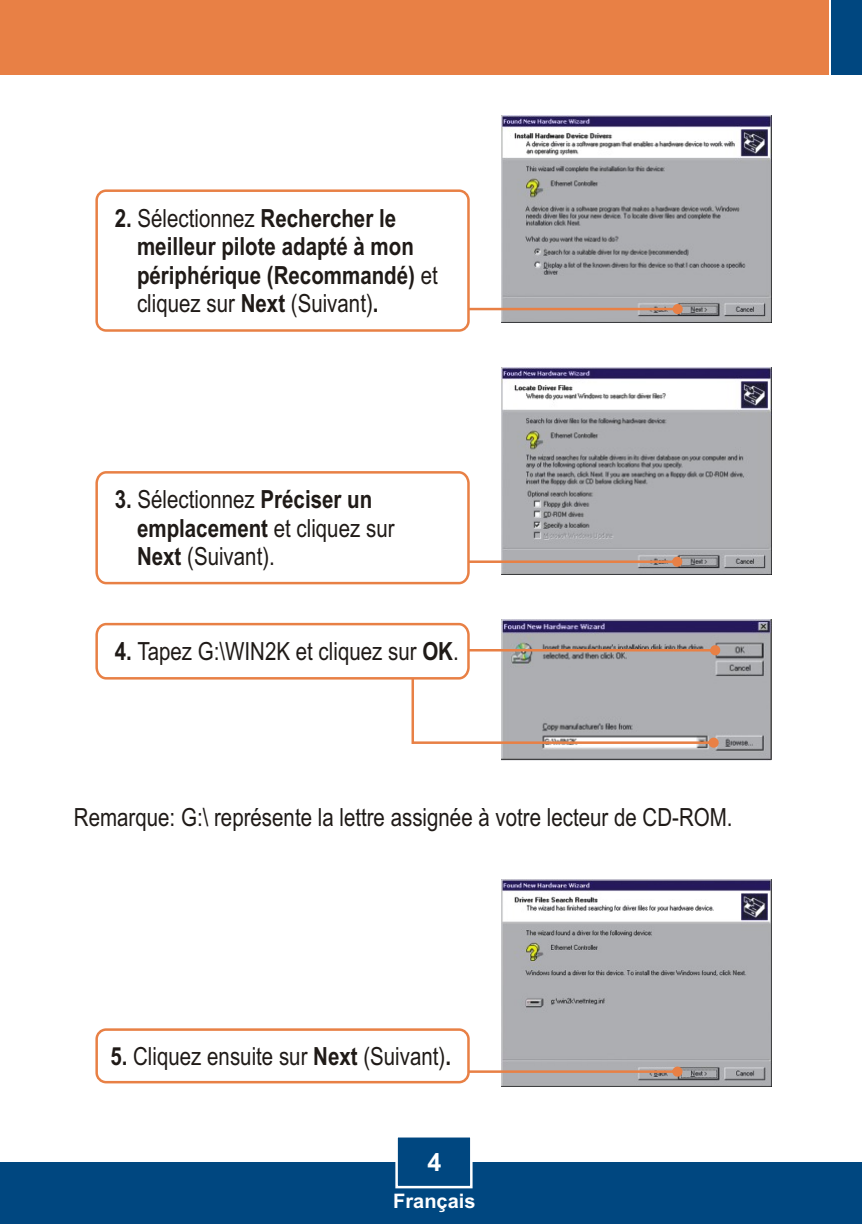
<style>
.page{position:relative;width:862px;height:1224px;background:#fff}
.page>*{position:absolute;margin:0;border:0;box-sizing:border-box;transform-origin:0 0}
.t1{font:25px/28.5px "Arial Narrow";color:#1f1a17}
.t2{font:700 25px/28.5px "Arial Narrow";color:#1f1a17}
.t3{font:700 25px "Arial";color:#fff}
.t4{font:700 20px "Arial";color:#fff}
.s1{font-weight:400}
.s2{font-weight:700}
</style>
<div class="page">
<div style="left:0;top:1162px;width:862px;height:62px;background:#004780"></div>
<div style="left:0;top:0;width:828px;height:75px;background:#e88045"></div>
<div style="left:831px;top:0;width:31px;height:75px;background:#004780"></div>
<img style="left:501px;top:879px;width:270px;height:207px">
<img style="left:501px;top:620px;width:270px;height:140px">
<svg style="left:95px;top:622px;width:625px;height:126px"></svg>
<svg style="left:470px;top:1067px;width:212px;height:10px;background:#c5a99b"></svg>
<div style="left:95px;top:1028px;width:375px;height:55px;background:#fff;border:3px solid #e88045;border-radius:9px"></div>
<img style="left:501px;top:368px;width:270px;height:207px">
<svg style="left:471px;top:557px;width:211px;height:10px;background:#c4a89a"></svg>
<svg style="left:95px;top:471px;width:376px;height:114px"></svg>
<svg style="left:395px;top:1137px;width:78px;height:52px"></svg>
<img style="left:501px;top:116px;width:270px;height:207px">
<svg style="left:470px;top:304px;width:213px;height:10px;background:#c5a99b"></svg>
<div style="left:95px;top:189px;width:375px;height:143px;background:#fff;border:3px solid #e88045;border-radius:9px"></div>
<p class="t2" style="left:137px;top:206px;width:302px;text-indent:-22px">2. <span class="s1">Sélectionnez</span> Rechercher le meilleur pilote adapté à mon périphérique (Recommandé) <span class="s1">et cliquez sur</span> Next <span class="s1">(Suivant)</span>.</p>
<p class="t1" style="left:137px;top:487px;width:259px;text-indent:-22px"><span class="s2">3.</span> Sélectionnez <span class="s2">Préciser un emplacement</span> et cliquez sur<br><span class="s2">Next</span> (Suivant).</p>
<p class="t1" style="left:115px;top:639px;width:346px"><span class="s2">4.</span> Tapez G:\WIN2K et cliquez sur <span class="s2">OK</span>.</p>
<p class="t1" style="left:74px;top:806px;width:660px">Remarque: G:\ représente la lettre assignée à votre lecteur de CD-ROM.</p>
<p class="t1" style="left:110px;top:1044px;width:342px"><span class="s2">5.</span> Cliquez ensuite sur <span class="s2">Next</span> (Suivant)<span class="s2">.</span></p>
<p class="t3" style="left:428px;top:1152px;width:15px">4</p>
<p class="t4" style="left:393px;top:1194px;width:84px">Français</p>
</div>
